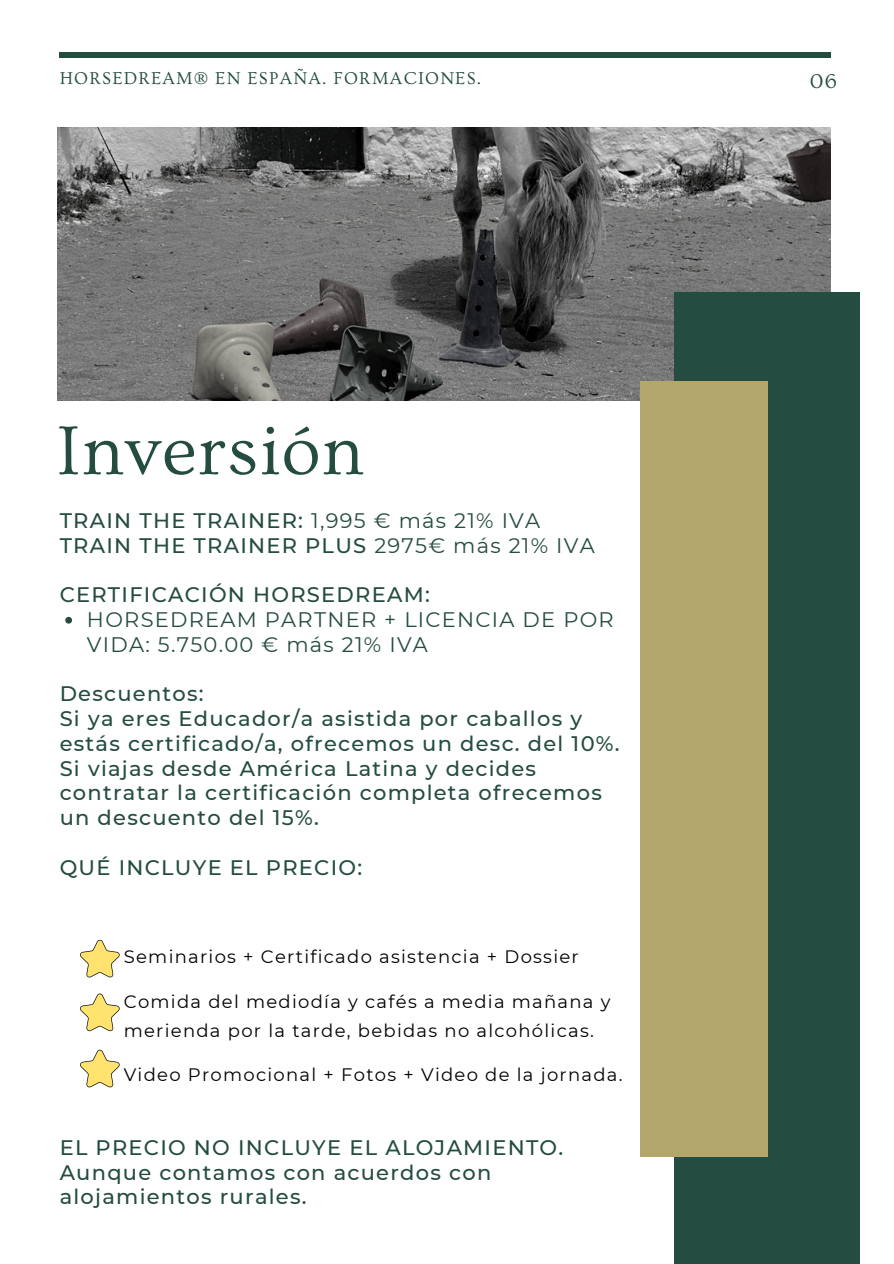
<style>
.page{position:relative;width:894px;height:1264px;background:#fff}
.page>*{position:absolute;margin:0;border:0;box-sizing:border-box;transform-origin:0 0}
.t1{font:72px "Ovo";letter-spacing:.02em;color:#244c41}
.t2{font:500 21px/24.8px "Montserrat";letter-spacing:.06em;color:#244c41}
.t3{font:21px/24.8px "Montserrat";letter-spacing:.06em;color:#244c41}
.t4{font:21px "Ovo";color:#244c41}
.t5{font:18px/29.2px "Montserrat";letter-spacing:.07em;color:#000}
.t6{font:18px "Ovo";letter-spacing:.07em;color:#244c41}
.s1{font-weight:400}
</style>
<div class="page">
<svg style="left:65px;top:617px;width:7px;height:6px"></svg>
<hr style="left:60px;top:53px;width:770px;height:4px;background:#244c41">
<img style="left:57px;top:128px;width:773px;height:272px">
<div style="left:674px;top:292px;width:185px;height:971px;background:#244c41"></div>
<div style="left:639px;top:381px;width:128px;height:775px;background:#b4a76e"></div>
<svg style="left:80px;top:939px;width:40px;height:38px"></svg>
<svg style="left:80px;top:993px;width:40px;height:38px"></svg>
<svg style="left:80px;top:1049px;width:40px;height:38px"></svg>
<h4 class="t6" style="left:60px;top:69px;width:423px">HORSEDREAM® EN ESPAÑA. FORMACIONES.</h4>
<h1 class="t4" style="left:809px;top:69px;width:28px">06</h1>
<h2 class="t1" style="left:56px;top:412px;width:309px">Inversión</h2>
<p class="t2" style="left:60px;top:508px;width:536px">TRAIN THE TRAINER: <span class="s1">1,995 € más 21% IVA<br></span>TRAIN THE TRAINER PLUS <span class="s1">2975€ más 21% IVA</span></p>
<h5 class="t2" style="left:60px;top:582px;width:371px">CERTIFICACIÓN HORSEDREAM:</h5>
<p class="t3" style="left:87px;top:607px;width:528px">HORSEDREAM PARTNER + LICENCIA DE POR<br>VIDA: 5.750.00 € más 21% IVA</p>
<p class="t2" style="left:60px;top:681px;width:561px">Descuentos:<br>Si ya eres Educador/a asistida por caballos y estás certificado/a, ofrecemos un desc. del 10%.<br>Si viajas desde América Latina y decides contratar la certificación completa ofrecemos un descuento del 15%.</p>
<p class="t2" style="left:60px;top:854px;width:304px">QUÉ INCLUYE EL PRECIO:</p>
<p class="t5" style="left:124px;top:941px;width:456px">Seminarios + Certificado asistencia + Dossier</p>
<h3 class="t5" style="left:124px;top:986px;width:488px">Comida del mediodía y cafés a media mañana y merienda por la tarde, bebidas no alcohólicas.</h3>
<h2 class="t5" style="left:124px;top:1060px;width:500px">Video Promocional + Fotos + Video de la jornada.</h2>
<p class="t2" style="left:60px;top:1134px;width:505px">EL PRECIO NO INCLUYE EL ALOJAMIENTO.<br>Aunque contamos con acuerdos con alojamientos rurales.</p>
</div>
